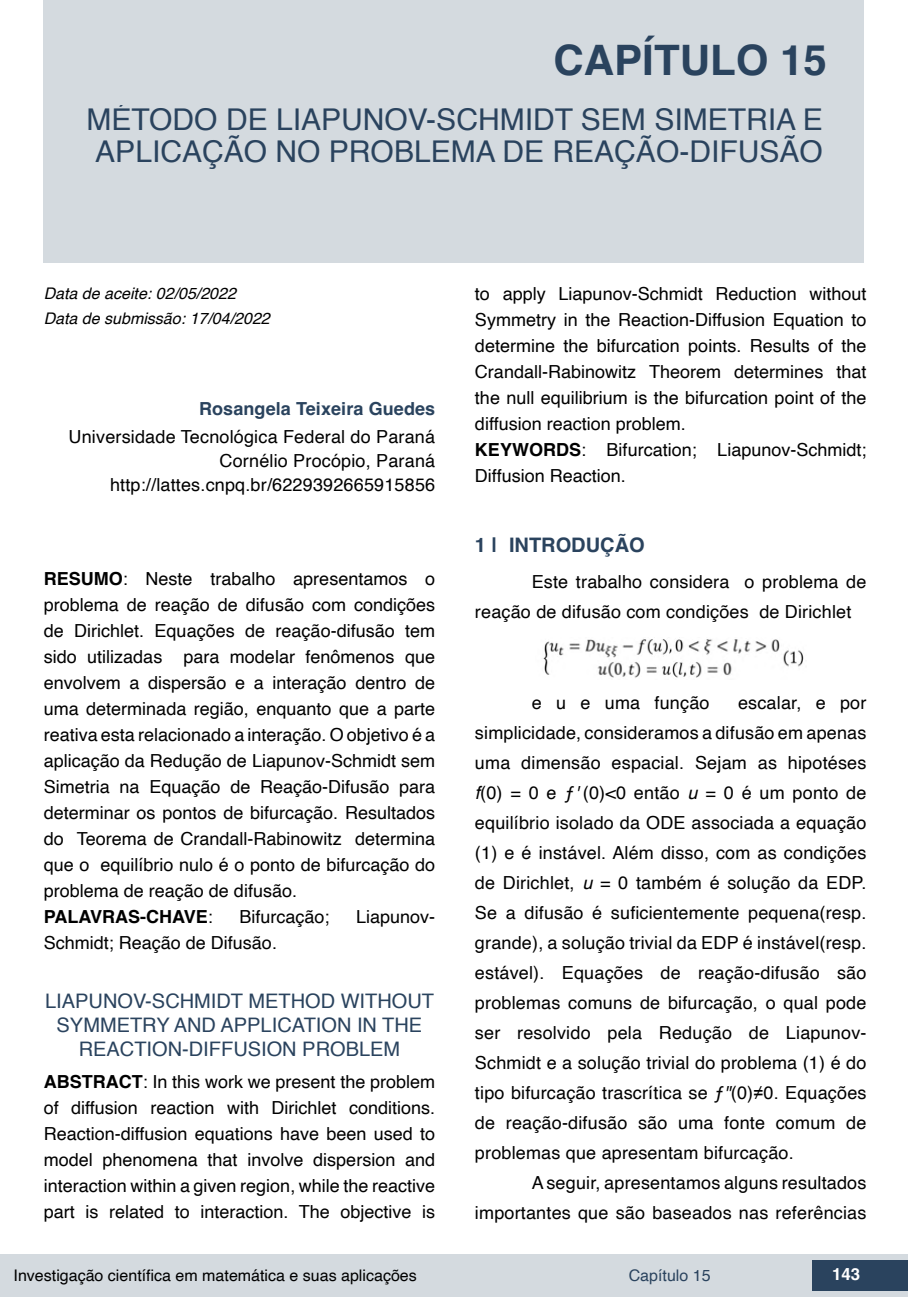
<style>
.page{position:relative;width:908px;height:1304px;background:#fff}
.page>*{position:absolute;margin:0;border:0;box-sizing:border-box;transform-origin:0 0}
.t1{font:700 42px "Helvetica";color:#2a435e}
.t2{font:30px/32px "Helvetica";color:#2a435e}
.t3{font:20px/24px "Helvetica";color:#2a435e;text-align:center}
.t4{font:700 20px "Helvetica";color:#2a435e}
.t5{font:18px/26px "Helvetica";color:#000}
.t6{font:700 18px "Helvetica";letter-spacing:.005em;color:#2a435e}
.t7{font:700 16.8px "Helvetica";color:#fff}
.t8{font:16px "Helvetica";color:#000}
.t9{font:italic 16px "Helvetica";color:#000}
.t10{font:16px "Helvetica";color:#2a435e}
.s1{font-weight:700}
.s2{font-style:italic}
.s3{font-family:"Arial"}
</style>
<div class="page">
<div style="left:0;top:1254px;width:906px;height:43px;background:#d4dadf"></div>
<div style="left:812px;top:1261px;width:95px;height:30px;background:#2a435e"></div>
<div style="left:44px;top:0;width:819px;height:263px;background:#d4dadf"></div>
<img style="left:543px;top:639px;width:261px;height:39px">
<h1 class="t1" style="left:553px;top:35px;width:275px">CAPÍTULO 15</h1>
<h2 class="t2" style="left:86px;top:104px;width:737px">MÉTODO DE LIAPUNOV-SCHMIDT SEM SIMETRIA E<br>APLICAÇÃO NO PROBLEMA DE REAÇÃO-DIFUSÃO</h2>
<p class="t9" style="left:44px;top:280px;width:194px">Data de aceite: 02/05/2022</p>
<p class="t9" style="left:44px;top:306px;width:227px">Data de submissão: 17/04/2022</p>
<p class="t6" style="left:199px;top:398px;width:237px">Rosangela Teixeira Guedes</p>
<p class="t5" style="left:69px;top:425px;width:368px;line-height:24px;text-align:right">Universidade Tecnológica Federal do Paraná<br>Cornélio Procópio, Paraná http://lattes.cnpq.br/6229392665915856</p>
<p class="t5" style="left:44px;top:566px;width:393px"><span class="s1">RESUMO</span>: Neste trabalho apresentamos o problema de reação de difusão com condições de Dirichlet. Equações de reação-difusão tem sido utilizadas para modelar fenômenos que envolvem a dispersão e a interação dentro de uma determinada região, enquanto que a parte reativa esta relacionado a interação. O objetivo é a aplicação da Redução de Liapunov-Schmidt sem Simetria na Equação de Reação-Difusão para determinar os pontos de bifurcação. Resultados do Teorema de Crandall-Rabinowitz determina que o equilíbrio nulo é o ponto de bifurcação do problema de reação de difusão.<br><span class="s1">PALAVRAS-CHAVE</span>:</p>
<p class="t5" style="left:239px;top:904px;width:92px">Bifurcação;</p>
<p class="t5" style="left:356px;top:904px;width:81px">Liapunov-</p>
<p class="t5" style="left:44px;top:930px;width:235px">Schmidt; Reação de Difusão.</p>
<p class="t3" style="left:45px;top:990px;width:390px">LIAPUNOV-SCHMIDT METHOD WITHOUT<br>SYMMETRY AND APPLICATION IN THE<br>REACTION-DIFFUSION PROBLEM</p>
<p class="t5" style="left:44px;top:1069px;width:393px;text-align:justify"><span class="s1">ABSTRACT</span>: In this work we present the problem of diffusion reaction with Dirichlet conditions.<br>Reaction-diffusion equations have been used to model phenomena that involve dispersion and interaction within a given region, while the reactive part is related to interaction. The objective is</p>
<p class="t5" style="left:475px;top:281px;width:393px">to apply Liapunov-Schmidt Reduction without Symmetry in the Reaction-Diffusion Equation to determine the bifurcation points. Results of the Crandall-Rabinowitz Theorem determines that the null equilibrium is the bifurcation point of the diffusion reaction problem.<br><span class="s1">KEYWORDS</span>: Bifurcation; Liapunov-Schmidt; Diffusion Reaction.</p>
<p class="t4" style="left:475px;top:533px;width:171px">1 | INTRODUÇÃO</p>
<p class="t5" style="left:475px;top:567px;width:393px;line-height:30px;text-indent:57px">Este trabalho considera o problema de reação de difusão com condições de Dirichlet</p>
<p class="t5" style="left:531px;top:690px;width:179px">e u e uma função</p>
<p class="t5" style="left:475px;top:688px;width:393px;line-height:30px;text-align:justify;text-indent:263px">escalar, e por simplicidade, consideramos a difusão em apenas uma dimensão espacial. Sejam as hipotéses <span class="s2">f</span>(0) = 0 e ƒ<span class="s2">'</span> (0)&lt;0 então <span class="s2">u</span> = 0 é um ponto de equilíbrio isolado da ODE associada a equação (1) e é instável. Além disso, com as condições de Dirichlet, <span class="s2">u</span> = 0 também é solução da EDP.<br>Se a difusão é suficientemente pequena(resp. grande), a solução trivial da EDP é instável(resp. estável). Equações de reação-difusão são problemas comuns de bifurcação, o qual pode ser resolvido pela Redução de Liapunov-Schmidt e a solução trivial do problema (1) é do tipo bifurcação trascrítica se ƒ<span class="s2">"</span>(0)<span class="s3">≠</span>0. Equações de reação-difusão são uma fonte comum de problemas que apresentam bifurcação.</p>
<p class="t5" style="left:475px;top:1169px;width:393px;line-height:30px;text-align:right">A seguir, apresentamos alguns resultados importantes que são baseados nas referências</p>
<p class="t8" style="left:14px;top:1263px;width:404px">Investigação científica em matemática e suas aplicações</p>
<p class="t10" style="left:628px;top:1263px;width:83px">Capítulo 15</p>
<p class="t7" style="left:831px;top:1264px;width:30px">143</p>
</div>
